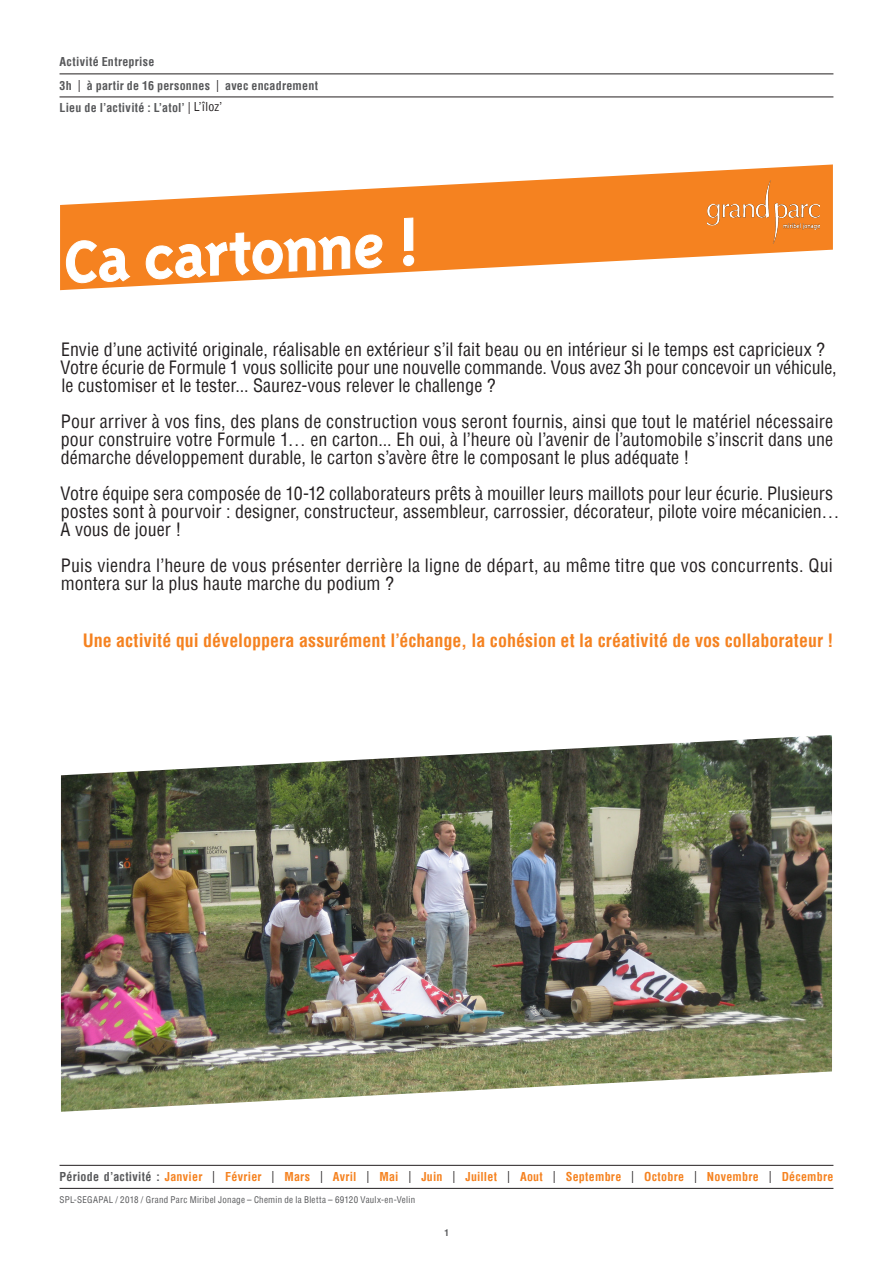
<style>
.page{position:relative;width:893px;height:1263px;background:#fff}
.page>*{position:absolute;margin:0;border:0;box-sizing:border-box;transform-origin:0 0}
.t1{font:700 67.5px "Triplex Sans";color:#fff}
.t2{font:condensed 18px/18px "Helvetica";color:#231f20}
.t3{font:700 condensed 18px "Helvetica";color:#f58220}
.t4{font:700 condensed 12px "Helvetica";letter-spacing:.02em;color:#f58220}
.t5{font:700 condensed 12px "Helvetica";letter-spacing:.02em;color:#57585a}
.t6{font:condensed 9px "Helvetica";letter-spacing:.03em;color:#57585a}
.t7{font:700 condensed 9px "Helvetica";color:#57585a}
.s1{font-weight:400;color:#231f20}
.s2{color:#57585a}
</style>
<div class="page">
<svg style="left:60px;top:164px;width:773px;height:126px"></svg>
<svg style="left:64px;top:217px;width:528px;height:67px;background:#f69644"></svg>
<hr style="left:60px;top:74px;width:773px;height:1px;background:#231f20">
<hr style="left:60px;top:1165px;width:773px;height:1px;background:#231f20">
<hr style="left:60px;top:97px;width:773px;height:1px;background:#231f20">
<hr style="left:60px;top:1188px;width:773px;height:1px;background:#231f20">
<img style="left:708px;top:180px;width:112px;height:64px">
<img style="left:61px;top:735px;width:771px;height:377px">
<p class="t5" style="left:60px;top:54px;width:96px">Activité Entreprise</p>
<p class="t5" style="left:60px;top:77px;width:260px">3h <span class="s1">|</span> à partir de 16 personnes <span class="s1">|</span> avec encadrement</p>
<p class="t5" style="left:60px;top:100px;width:164px">Lieu de l’activité : L’atol’ <span class="s1">| L’îloz’</span></p>
<p class="t1" style="left:61px;top:225px;width:358px;rotate:-3deg">Ca cartonne !</p>
<p class="t2" style="left:61px;top:340px;width:765px">Envie d’une activité originale, réalisable en extérieur s’il fait beau ou en intérieur si le temps est capricieux ?</p>
<p class="t2" style="left:61px;top:358px;width:777px">Votre écurie de Formule 1 vous sollicite pour une nouvelle commande. Vous avez 3h pour concevoir un véhicule, le customiser et le tester... Saurez-vous relever le challenge ?</p>
<p class="t2" style="left:61px;top:412px;width:774px;text-align:justify">Pour arriver à vos fins, des plans de construction vous seront fournis, ainsi que tout le matériel nécessaire pour construire votre Formule 1… en carton... Eh oui, à l’heure où l’avenir de l’automobile s’inscrit dans une démarche développement durable, le carton s’avère être le composant le plus adéquate !</p>
<p class="t2" style="left:61px;top:484px;width:780px">Votre équipe sera composée de 10-12 collaborateurs prêts à mouiller leurs maillots pour leur écurie. Plusieurs postes sont à pourvoir : designer, constructeur, assembleur, carrossier, décorateur, pilote voire mécanicien…<br>A vous de jouer !</p>
<p class="t2" style="left:61px;top:556px;width:774px">Puis viendra l’heure de vous présenter derrière la ligne de départ, au même titre que vos concurrents. Qui montera sur la plus haute marche du podium ?</p>
<p class="t3" style="left:83px;top:629px;width:752px">Une activité qui développera assurément l’échange, la cohésion et la créativité de vos collaborateur !</p>
<p class="t4" style="left:60px;top:1169px;width:775px"><span class="s2">Période d’activité :</span> Janvier <span class="s1">|</span> Février <span class="s1">|</span> Mars <span class="s1">|</span> Avril <span class="s1">|</span> Mai <span class="s1">|</span> Juin <span class="s1">|</span> Juillet <span class="s1">|</span> Aout <span class="s1">|</span> Septembre <span class="s1">|</span> Octobre <span class="s1">|</span> Novembre <span class="s1">|</span> Décembre</p>
<p class="t6" style="left:60px;top:1194px;width:357px">SPL-SEGAPAL / 2018 / Grand Parc Miribel Jonage – Chemin de la Bletta – 69120 Vaulx-en-Velin</p>
<p class="t7" style="left:444px;top:1226px;width:6px">1</p>
</div>
